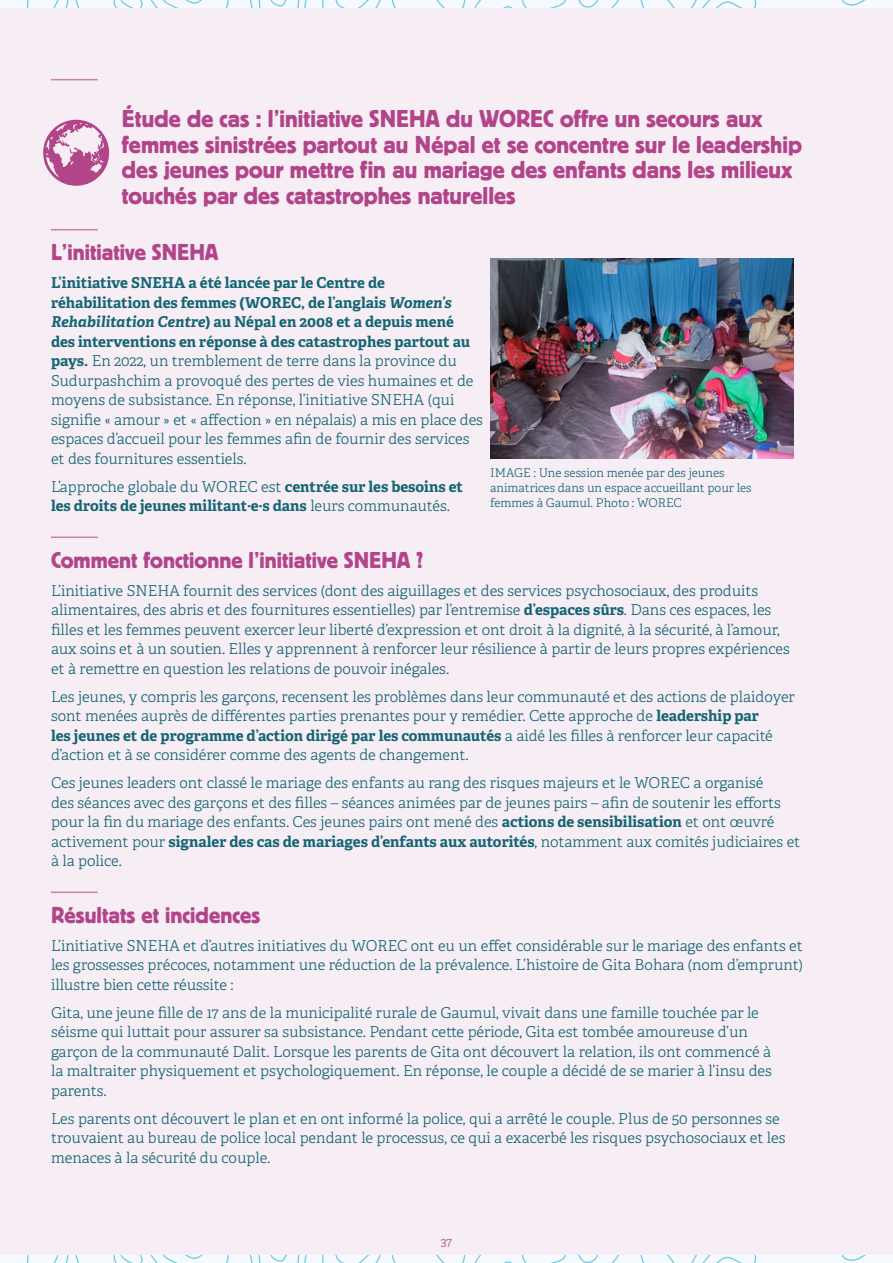
<style>
.page{position:relative;width:893px;height:1263px;background:#fff}
.page>*{position:absolute;margin:0;border:0;box-sizing:border-box;transform-origin:0 0}
.Case_Study_Title{font:25.5px/25.5px "Platz";color:#b2458a}
.Case_Study_Headings{font:24px "Platz";color:#b2458a}
.Case_Study_Paragraph{font:300 15px/19.5px "Adelle";color:#156574}
.Case_Study_Paragraph-2{font:700 15px/19.5px "Adelle";color:#156574}
.Caption_Case_Study{font:300 12px/15px "Adelle";color:#156574}
.t1{font:300 12px "Adelle";color:#b2458a}
.s1{font-weight:700}
.s2{font-weight:700;font-style:italic}
.s3{font-weight:300}
</style>
<div class="page">
<div style="left:0;top:4px;width:893px;height:1259px;background:#f7eef5"></div>
<div style="left:0;top:0;width:893px;height:8px;background:#f4fafd"></div>
<svg style="left:26px;top:0;width:840px;height:8px"></svg>
<div style="left:0;top:1255px;width:893px;height:8px;background:#f4fafd"></div>
<svg style="left:26px;top:1255px;width:840px;height:8px"></svg>
<hr style="left:51px;top:79px;width:47px;height:1px;background:#c781ae">
<hr style="left:51px;top:229px;width:47px;height:1px;background:#c781ae">
<hr style="left:51px;top:536px;width:47px;height:2px;background:#c781ae">
<hr style="left:51px;top:891px;width:47px;height:2px;background:#c781ae">
<svg style="left:43px;top:120px;width:66px;height:66px"></svg>
<img style="left:490px;top:258px;width:303px;height:200px">
<p class="Case_Study_Title" style="left:122px;top:106px;width:681px">Étude de cas : l’initiative SNEHA du WOREC offre un secours aux femmes sinistrées partout au Népal et se concentre sur le leadership des jeunes pour mettre fin au mariage des enfants dans les milieux touchés par des catastrophes naturelles</p>
<p class="Case_Study_Headings" style="left:51px;top:239px;width:169px">L’initiative SNEHA</p>
<p class="Case_Study_Paragraph" style="left:51px;top:273px;width:433px"><span class="s1">L’initiative SNEHA a été lancée par le Centre de réhabilitation des femmes (WOREC, de l’anglais</span> <span class="s2">Women’s Rehabilitation Centre</span><span class="s1">) au Népal en 2008 et a depuis mené<br>des interventions en réponse à des catastrophes partout au pays.</span> En 2022, un tremblement de terre dans la province du Sudurpashchim a provoqué des pertes de vies humaines et de moyens de subsistance. En réponse, l’initiative SNEHA (qui signifie « amour » et « affection » en népalais) a mis en place des espaces d’accueil pour les femmes afin de fournir des services et des fournitures essentiels.</p>
<p class="Case_Study_Paragraph-2" style="left:51px;top:477px;width:414px"><span class="s3">L’approche globale du WOREC est</span> centrée sur les besoins et les droits de jeunes militant·e·s dans <span class="s3">leurs communautés.</span></p>
<p class="Case_Study_Headings" style="left:51px;top:547px;width:374px">Comment fonctionne l’initiative SNEHA ?</p>
<p class="Case_Study_Paragraph" style="left:51px;top:581px;width:740px">L’initiative SNEHA fournit des services (dont des aiguillages et des services psychosociaux, des produits alimentaires, des abris et des fournitures essentielles) par l’entremise <span class="s1">d’espaces sûrs</span>. Dans ces espaces, les filles et les femmes peuvent exercer leur liberté d’expression et ont droit à la dignité, à la sécurité, à l’amour, aux soins et à un soutien. Elles y apprennent à renforcer leur résilience à partir de leurs propres expériences et à remettre en question les relations de pouvoir inégales.</p>
<p class="Case_Study_Paragraph" style="left:51px;top:687px;width:745px">Les jeunes, y compris les garçons, recensent les problèmes dans leur communauté et des actions de plaidoyer sont menées auprès de différentes parties prenantes pour y remédier. Cette approche de <span class="s1">leadership par<br>les jeunes et de programme d’action dirigé par les communautés</span> a aidé les filles à renforcer leur capacité d’action et à se considérer comme des agents de changement.</p>
<p class="Case_Study_Paragraph" style="left:51px;top:773px;width:751px">Ces jeunes leaders ont classé le mariage des enfants au rang des risques majeurs et le WOREC a organisé<br>des séances avec des garçons et des filles – séances animées par de jeunes pairs – afin de soutenir les efforts pour la fin du mariage des enfants. Ces jeunes pairs ont mené des <span class="s1">actions de sensibilisation</span> et ont œuvré activement pour <span class="s1">signaler des cas de mariages d’enfants aux autorités</span>, notamment aux comités judiciaires et à la police.</p>
<p class="Case_Study_Headings" style="left:51px;top:902px;width:211px">Résultats et incidences</p>
<p class="Case_Study_Paragraph" style="left:51px;top:936px;width:753px;text-align:justify">L’initiative SNEHA et d’autres initiatives du WOREC ont eu un effet considérable sur le mariage des enfants et les grossesses précoces, notamment une réduction de la prévalence. L’histoire de Gita Bohara (nom d’emprunt) illustre bien cette réussite :</p>
<p class="Case_Study_Paragraph" style="left:51px;top:1003px;width:722px">Gita, une jeune fille de 17 ans de la municipalité rurale de Gaumul, vivait dans une famille touchée par le séisme qui luttait pour assurer sa subsistance. Pendant cette période, Gita est tombée amoureuse d’un garçon de la communauté Dalit. Lorsque les parents de Gita ont découvert la relation, ils ont commencé à la maltraiter physiquement et psychologiquement. En réponse, le couple a décidé de se marier à l’insu des parents.</p>
<p class="Case_Study_Paragraph" style="left:51px;top:1109px;width:736px">Les parents ont découvert le plan et en ont informé la police, qui a arrêté le couple. Plus de 50 personnes se trouvaient au bureau de police local pendant le processus, ce qui a exacerbé les risques psychosociaux et les menaces à la sécurité du couple.</p>
<p class="Caption_Case_Study" style="left:490px;top:465px;width:263px">IMAGE : Une session menée par des jeunes animatrices dans un espace accueillant pour les femmes à Gaumul. Photo : WOREC</p>
<p class="t1" style="left:441px;top:1234px;width:13px">37</p>
</div>
